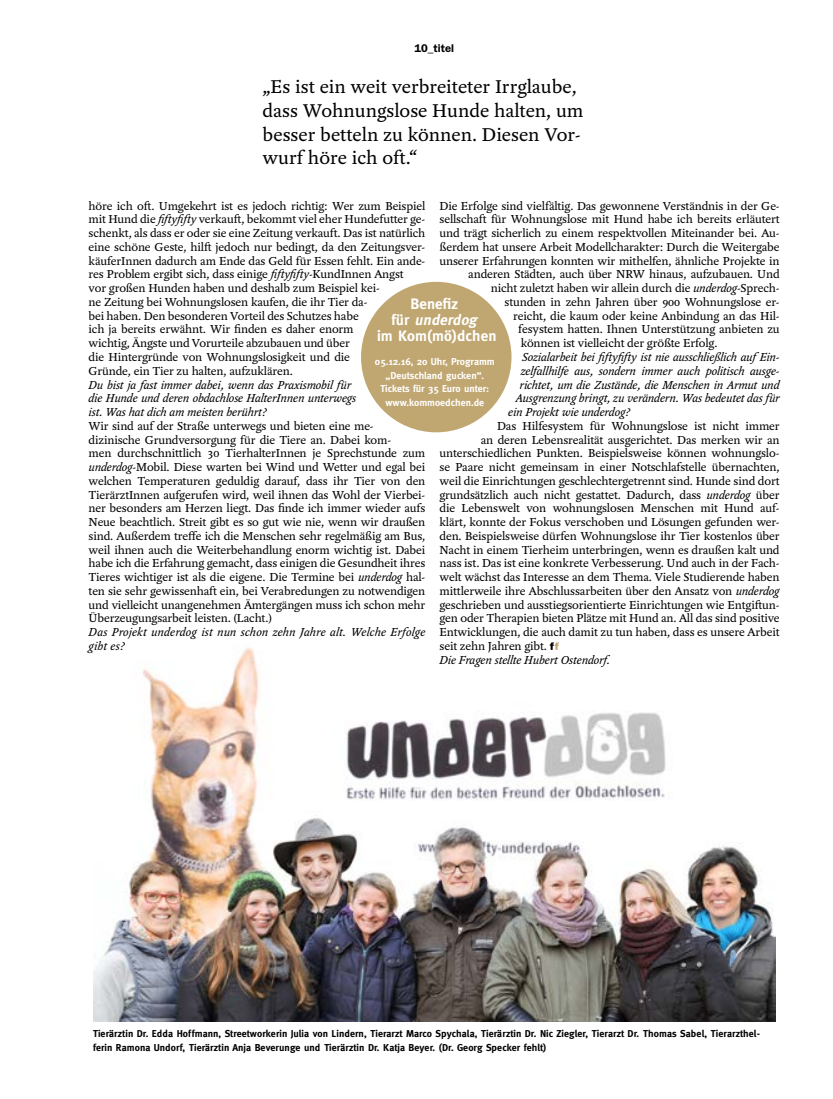
<style>
.page{position:relative;width:833px;height:1099px;background:#fff}
.page>*{position:absolute;margin:0;border:0;box-sizing:border-box;transform-origin:0 0}
.Zwischenhaedline2016{font:20px/23.8px "Yoga OT";color:#000}
.Kastenfliesstext2014{font:700 15.12px "Meta";letter-spacing:.01em;color:#fff}
.Kastenfliesstext2014-2{font:italic 700 15.12px "Meta";color:#fff}
.FließtextohneEinzüge{font:12.5px/13.8px "Yoga OT";letter-spacing:-.01em;color:#000}
.FließtextohneEinzüge-2{font:italic 12.5px/13.8px "Yoga OT";letter-spacing:-.01em;color:#000}
.FließtextohneEinzüge-3{font:italic 12.5px/13.8px "Yoga OT";letter-spacing:.01em;color:#000}
.Rubrik_links{font:600 11.25px "Franklin Gothic";color:#000}
.Bildunterschrift{font:700 10px/13.8px "Meta";letter-spacing:.01em;color:#000}
.Kulturtip{font:700 10px/13.8px "Meta";color:#fff;text-align:center}
.s1{font-style:italic}
.s2{font-style:normal}
</style>
<div class="page">
<img style="left:93px;top:642px;width:682px;height:379px">
<svg style="left:550px;top:642px;width:8px;height:8px"></svg>
<div style="left:361px;top:282px;width:150px;height:150px;background:#c0a670;border-radius:50%"></div>
<p class="Rubrik_links" style="left:414px;top:41px;width:41px">10_titel</p>
<p class="Zwischenhaedline2016" style="left:263px;top:75px;width:322px">„Es ist ein weit verbreiteter Irrglaube, dass Wohnungslose Hunde halten, um besser betteln zu können. Diesen Vor&shy;wurf höre ich oft.“</p>
<p class="FließtextohneEinzüge" style="left:89px;top:199px;width:338px">höre ich oft. Umgekehrt ist es jedoch richtig: Wer zum Beispiel mit Hund die <span class="s1">fiftyfifty</span> verkauft, bekommt viel eher Hundefutter ge&shy;schenkt, als dass er oder sie eine Zeitung verkauft. Das ist natürlich eine schöne Geste, hilft jedoch nur bedingt, da den Zeitungsver&shy;käuferInnen dadurch am Ende das Geld für Essen fehlt. Ein ande&shy;res Problem ergibt sich, dass einige <span class="s1">fiftyfifty</span>-KundInnen Angst<br>vor großen Hunden haben und deshalb zum Beispiel kei-<br>ne Zeitung bei Wohnungslosen kaufen, die ihr Tier da-<br>bei haben. Den besonderen Vorteil des Schutzes habe<br>ich ja bereits erwähnt. Wir finden es daher enorm<br>wichtig, Ängste und Vorurteile abzubauen und über<br>die Hintergründe von Wohnungslosigkeit und die<br>Gründe, ein Tier zu halten, aufzuklären.</p>
<p class="FließtextohneEinzüge-2" style="left:89px;top:378px;width:269px">Du bist ja fast immer dabei, wenn das Praxismobil für die Hunde und deren obdachlose HalterInnen unterwegs ist. Was hat dich am meisten berührt?</p>
<p class="FließtextohneEinzüge" style="left:89px;top:419px;width:338px">Wir sind auf der Straße unterwegs und bieten eine me&shy;dizinische Grundversorgung für die Tiere an. Dabei kom-<br>men durchschnittlich 30 TierhalterInnen je Sprechstunde zum <span class="s1">underdog</span>-Mobil. Diese warten bei Wind und Wetter und egal bei welchen Temperaturen geduldig darauf, dass ihr Tier von den TierärztInnen aufgerufen wird, weil ihnen das Wohl der Vierbei&shy;ner besonders am Herzen liegt. Das finde ich immer wieder aufs Neue beachtlich. Streit gibt es so gut wie nie, wenn wir draußen sind. Außerdem treffe ich die Menschen sehr regelmäßig am Bus, weil ihnen auch die Weiterbehandlung enorm wichtig ist. Dabei habe ich die Erfahrung gemacht, dass einigen die Gesundheit ihres Tieres wichtiger ist als die eigene. Die Termine bei <span class="s1">underdog</span> hal&shy;ten sie sehr gewissenhaft ein, bei Verabredungen zu notwendigen und vielleicht unangenehmen Ämtergängen muss ich schon mehr Überzeugungsarbeit leisten. (Lacht.)</p>
<p class="FließtextohneEinzüge-3" style="left:89px;top:625px;width:338px">Das Projekt underdog ist nun schon zehn Jahre alt. Welche Erfolge gibt es?</p>
<p class="FließtextohneEinzüge" style="left:439px;top:199px;width:342px">Die Erfolge sind vielfältig. Das gewonnene Verständnis in der Ge-</p>
<p class="FließtextohneEinzüge" style="left:439px;top:213px;width:342px">sellschaft für Wohnungslose mit Hund habe ich bereits erläutert</p>
<p class="FließtextohneEinzüge" style="left:439px;top:226px;width:342px">und trägt sicherlich zu einem respektvollen Miteinander bei. Au-</p>
<p class="FließtextohneEinzüge" style="left:439px;top:240px;width:341px">ßerdem hat unsere Arbeit Modellcharakter: Durch die Weitergabe</p>
<p class="FließtextohneEinzüge" style="left:439px;top:254px;width:341px">unserer Erfahrungen konnten wir mithelfen, ähnliche Projekte in</p>
<p class="FließtextohneEinzüge" style="left:468px;top:268px;width:313px">anderen Städten, auch über NRW hinaus, aufzubauen. Und</p>
<p class="FließtextohneEinzüge" style="left:491px;top:281px;width:290px">nicht zuletzt haben wir allein durch die <span class="s1">underdog</span>-Sprech-</p>
<p class="FließtextohneEinzüge" style="left:504px;top:295px;width:277px">stunden in zehn Jahren über 900 Wohnungslose er-</p>
<p class="FließtextohneEinzüge" style="left:513px;top:309px;width:268px">reicht, die kaum oder keine Anbindung an das Hil-</p>
<p class="FließtextohneEinzüge" style="left:518px;top:323px;width:263px">fesystem hatten. Ihnen Unterstützung anbieten zu</p>
<p class="FließtextohneEinzüge" style="left:521px;top:336px;width:198px">können ist vielleicht der größte Erfolg.</p>
<p class="FließtextohneEinzüge-2" style="left:522px;top:350px;width:259px">Sozialarbeit bei fiftyfifty ist nie ausschließlich auf Ein-</p>
<p class="FließtextohneEinzüge-2" style="left:521px;top:364px;width:260px">zelfallhilfe aus, sondern immer auch politisch ausge-</p>
<p class="FließtextohneEinzüge-2" style="left:519px;top:378px;width:261px">richtet, um die Zustände, die Menschen in Armut und</p>
<p class="FließtextohneEinzüge-2" style="left:516px;top:391px;width:265px">Ausgrenzung bringt, zu verändern. Was bedeutet das für</p>
<p class="FließtextohneEinzüge-2" style="left:508px;top:405px;width:123px">ein Projekt wie underdog?</p>
<p class="FließtextohneEinzüge" style="left:497px;top:419px;width:284px">Das Hilfesystem für Wohnungslose ist nicht immer</p>
<p class="FließtextohneEinzüge" style="left:481px;top:433px;width:300px">an deren Lebensrealität ausgerichtet. Das merken wir an</p>
<p class="FließtextohneEinzüge" style="left:439px;top:446px;width:342px">unterschiedlichen Punkten. Beispielsweise können wohnungslo-</p>
<p class="FließtextohneEinzüge" style="left:439px;top:460px;width:341px">se Paare nicht gemeinsam in einer Notschlafstelle übernachten,</p>
<p class="FließtextohneEinzüge" style="left:439px;top:474px;width:341px">weil die Einrichtungen geschlechtergetrennt sind. Hunde sind dort</p>
<p class="FließtextohneEinzüge" style="left:439px;top:488px;width:342px">grundsätzlich auch nicht gestattet. Dadurch, dass <span class="s1">underdog</span> über</p>
<p class="FließtextohneEinzüge" style="left:439px;top:501px;width:342px">die Lebenswelt von wohnungslosen Menschen mit Hund auf-</p>
<p class="FließtextohneEinzüge" style="left:439px;top:515px;width:342px">klärt, konnte der Fokus verschoben und Lösungen gefunden wer-</p>
<p class="FließtextohneEinzüge" style="left:439px;top:529px;width:342px">den. Beispielsweise dürfen Wohnungslose ihr Tier kostenlos über</p>
<p class="FließtextohneEinzüge" style="left:439px;top:543px;width:341px">Nacht in einem Tierheim unterbringen, wenn es draußen kalt und</p>
<p class="FließtextohneEinzüge" style="left:439px;top:556px;width:342px">nass ist. Das ist eine konkrete Verbesserung. Und auch in der Fach-</p>
<p class="FließtextohneEinzüge" style="left:439px;top:570px;width:341px">welt wächst das Interesse an dem Thema. Viele Studierende haben</p>
<p class="FließtextohneEinzüge" style="left:439px;top:584px;width:341px">mittlerweile ihre Abschlussarbeiten über den Ansatz von <span class="s1">underdog</span></p>
<p class="FließtextohneEinzüge" style="left:439px;top:598px;width:342px">geschrieben und ausstiegsorientierte Einrichtungen wie Entgiftun-</p>
<p class="FließtextohneEinzüge" style="left:439px;top:611px;width:341px">gen oder Therapien bieten Plätze mit Hund an. All das sind positive</p>
<p class="FließtextohneEinzüge" style="left:439px;top:625px;width:341px">Entwicklungen, die auch damit zu tun haben, dass es unsere Arbeit</p>
<p class="FließtextohneEinzüge" style="left:439px;top:639px;width:109px">seit zehn Jahren gibt.</p>
<p class="FließtextohneEinzüge-2" style="left:439px;top:653px;width:172px">Die Fragen stellte Hubert Ostendorf.</p>
<p class="Kastenfliesstext2014" style="left:410px;top:295px;width:49px">Benefiz</p>
<p class="Kastenfliesstext2014-2" style="left:391px;top:311px;width:90px"><span class="s2">fü r</span> underdog</p>
<p class="Kastenfliesstext2014" style="left:377px;top:327px;width:121px">im Kom(mö)dchen</p>
<p class="Kulturtip" style="left:375px;top:354px;width:121px">05.12.16, 20 Uhr, Programm „Deutschland gucken“.</p>
<p class="Kulturtip" style="left:380px;top:382px;width:110px">Tickets für 35 Euro unter:</p>
<p class="Kulturtip" style="left:385px;top:396px;width:100px">www.kommoedchen.de</p>
<p class="Bildunterschrift" style="left:93px;top:1026px;width:668px">Tierärztin Dr. Edda Hoffmann, Streetworkerin Julia von Lindern, Tierarzt Marco Spychala, Tierärztin Dr. Nic Ziegler, Tierarzt Dr. Thomas Sabel, Tierarzthel&shy;ferin Ramona Undorf, Tierärztin Anja Beverunge und Tierärztin Dr. Katja Beyer. (Dr. Georg Specker fehlt)</p>
</div>
